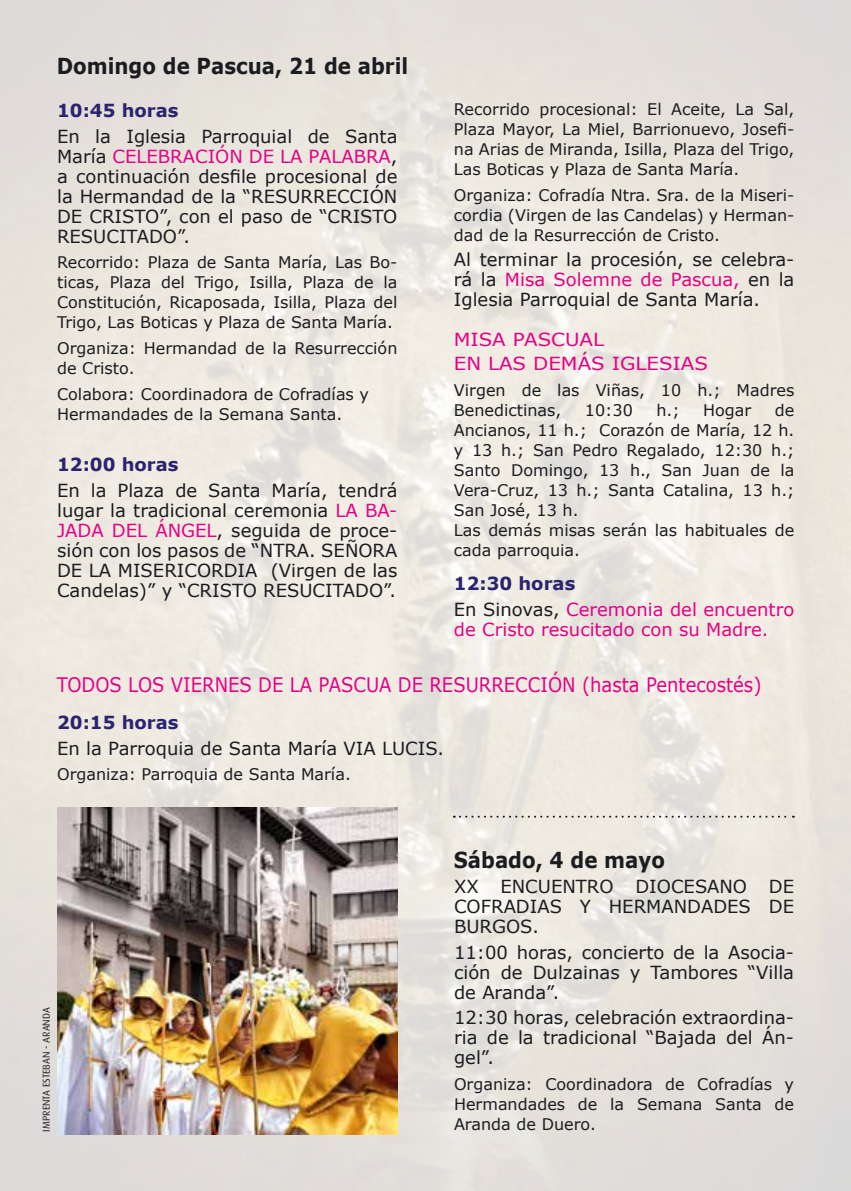
<style>
.page{position:relative;width:851px;height:1191px;background:#fff}
.page>*{position:absolute;margin:0;border:0;box-sizing:border-box;transform-origin:0 0}
.t1{font:700 22px "Verdana";color:#1b1c20;scale:.9 1}
.t2{font:20px "Verdana";color:#e50084;scale:.9 1}
.t3{font:18px/20px "Verdana";color:#1b1c20;text-align:justify}
.t4{font:18px/25.6px "Verdana";color:#e50084}
.t5{font:700 18px "Verdana";color:#2a2370}
.t6{font:18px/24px "Verdana";color:#e50084;scale:1.1 1}
.t7{font:16px/20px "Verdana";color:#1b1c20;text-align:justify}
.t8{font:10px "Dax";color:#1b1c20}
.s1{color:#e50084}
.s2{font-weight:700;color:#2a2370}
.s3{color:#1b1c20}
</style>
<div class="page">
<img style="left:0;top:0;width:850px;height:1191px">
<img style="left:57px;top:807px;width:340px;height:327px">
<svg style="left:454px;top:815px;width:339px;height:2px"></svg>
<h1 class="t1" style="left:57px;top:50px;width:392px">Domingo de Pascua, 21 de abril</h1>
<p class="t7" style="left:454px;top:99px;width:342px">Recorrido procesional: El Aceite, La Sal, Plaza Mayor, La Miel, Barrionuevo, Josefi&shy;na Arias de Miranda, Isilla, Plaza del Trigo, Las Boticas y Plaza de Santa María.</p>
<p class="t7" style="left:454px;top:185px;width:342px">Organiza: Cofradía Ntra. Sra. de la Miseri&shy;cordia (Virgen de las Candelas) y Herman&shy;dad de la Resurrección de Cristo.</p>
<p class="t3" style="left:454px;top:249px;width:342px">Al terminar la procesión, se celebra&shy;rá la <span class="s1">Misa Solemne de Pascua,</span> en la Iglesia Parroquial de Santa María.</p>
<p class="t6" style="left:454px;top:328px;width:232px">MISA PASCUAL<br>EN LAS DEMÁS IGLESIAS</p>
<p class="t7" style="left:454px;top:380px;width:342px">Virgen de las Viñas, 10 h.; Madres<br>Benedictinas,</p>
<p class="t5" style="left:57px;top:98px;width:123px">10:45 horas</p>
<p class="t3" style="left:57px;top:126px;width:342px">En la Iglesia Parroquial de Santa María <span class="s1">CELEBRACIÓN DE LA PALABRA</span>, a continuación desfile procesional de la Hermandad de la “RESURRECCIÓN DE CRISTO”, con el paso de “CRISTO RESUCITADO”.</p>
<p class="t7" style="left:57px;top:252px;width:342px">Recorrido: Plaza de Santa María, Las Bo&shy;ticas, Plaza del Trigo, Isilla, Plaza de la Constitución, Ricaposada, Isilla, Plaza del Trigo, Las Boticas y Plaza de Santa María.</p>
<p class="t7" style="left:57px;top:338px;width:342px">Organiza: Hermandad de la Resurrección de Cristo.</p>
<p class="t7" style="left:57px;top:384px;width:313px">Colabora: Coordinadora de Cofradías y<br>Hermandades de la Semana Santa.</p>
<p class="t7" style="left:454px;top:400px;width:342px;text-align:left;text-indent:321px">de<br>Ancianos, 11 h.; Corazón de María, 12 h. y 13 h.; San Pedro Regalado, 12:30 h.;<br>Santo Domingo, 13 h., San Juan de la<br>Vera-Cruz, 13 h.; Santa Catalina, 13 h.;<br>San José, 13 h.<br>Las demás misas serán las habituales de cada parroquia.</p>
<p class="t7" style="left:585px;top:400px;width:49px">10:30</p>
<p class="t7" style="left:656px;top:400px;width:25px">h.;</p>
<p class="t7" style="left:703px;top:400px;width:50px">Hogar</p>
<p class="t5" style="left:57px;top:452px;width:123px">12:00 horas</p>
<p class="t3" style="left:57px;top:480px;width:342px">En la Plaza de Santa María, tendrá lugar la tradicional ceremonia <span class="s1">LA BA-JADA DEL ÁNGEL</span>, seguida de proce&shy;sión con los pasos de “NTRA. SEÑORA DE LA MISERICORDIA (Virgen de las Candelas)” y “CRISTO RESUCITADO”.</p>
<p class="t4" style="left:454px;top:571px;width:342px"><span class="s2">12:30 horas<br></span><span class="s3">En Sinovas,</span> Ceremonia del encuentro</p>
<p class="t4" style="left:454px;top:616px;width:316px">de Cristo resucitado con su Madre.</p>
<p class="t2" style="left:57px;top:671px;width:784px">TODOS LOS VIERNES DE LA PASCUA DE RESURRECCIÓN (hasta Pentecostés)</p>
<p class="t5" style="left:57px;top:709px;width:123px">20:15 horas</p>
<p class="t3" style="left:57px;top:738px;width:388px">En la Parroquia de Santa María VIA LUCIS.</p>
<p class="t7" style="left:57px;top:764px;width:295px">Organiza: Parroquia de Santa María.</p>
<p class="t8" style="left:41px;top:1131px;width:126px;rotate:-90deg">IMPRENTA ESTEBAN - ARANDA</p>
<h1 class="t1" style="left:454px;top:844px;width:236px">Sábado, 4 de mayo</h1>
<p class="t3" style="left:454px;top:876px;width:341px">XX ENCUENTRO DIOCESANO DE COFRADIAS Y HERMANDADES DE BURGOS.</p>
<p class="t3" style="left:454px;top:941px;width:341px">11:00 horas, concierto de la Asocia&shy;ción de Dulzainas y Tambores “Villa de Aranda”.</p>
<p class="t3" style="left:454px;top:1007px;width:341px">12:30 horas, celebración extraordina&shy;ria de la tradicional “Bajada del Án&shy;gel”.</p>
<p class="t7" style="left:454px;top:1074px;width:341px">Organiza: Coordinadora de Cofradías y Hermandades de la Semana Santa de Aranda de Duero.</p>
</div>
